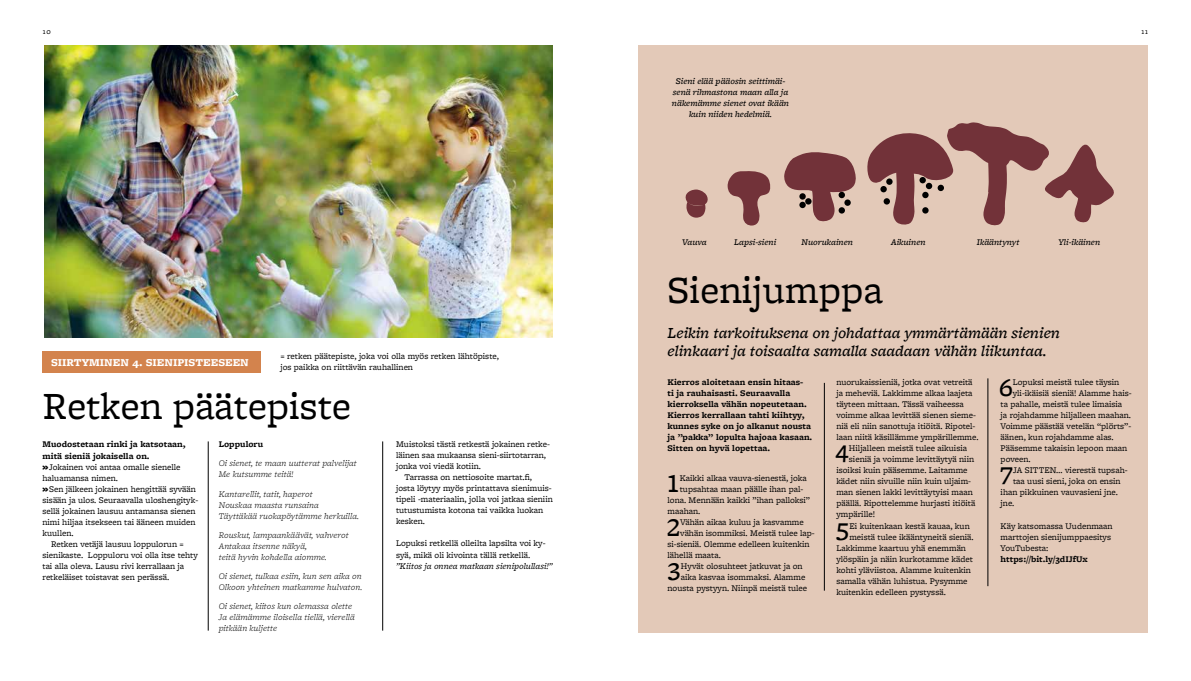
<style>
.page{position:relative;width:1191px;height:681px;background:#fff}
.page>*{position:absolute;margin:0;border:0;box-sizing:border-box;transform-origin:0 0}
.t1{font:40px "Freight Micro Pro";color:#000}
.t2{font:500 26.6px "Freight Micro Pro";color:#000}
.t3{font:italic 500 16px/18px "Freight Micro Pro";color:#000}
.t4{font:900 11px "Freight Micro Pro";color:#fff}
.t5{font:9px/11px "Freight Micro Pro";color:#000}
.t6{font:italic 300 9px/11px "Freight Micro Pro";color:#000}
.t7{font:700 9px/11px "Freight Micro Pro";color:#000}
.t8{font:italic 500 9px/11px "Freight Micro Pro";color:#000;text-align:center}
.t9{font:italic 9px "Freight Micro Pro";color:#000}
.t10{font:8px "Freight Micro Pro";color:#000}
.s1{font-family:"Papelli";font-weight:800}
</style>
<div class="page">
<div style="left:43px;top:351px;width:218px;height:22px;background:#d3834d"></div>
<img style="left:44px;top:45px;width:509px;height:292px">
<div style="left:638px;top:46px;width:510px;height:586px;background:#e3c9b8"></div>
<hr style="left:208px;top:441px;width:1px;height:189px;background:#000">
<hr style="left:382px;top:441px;width:1px;height:189px;background:#000">
<hr style="left:824px;top:383px;width:1px;height:207px;background:#000">
<hr style="left:987px;top:378px;width:1px;height:208px;background:#000">
<svg style="left:727px;top:171px;width:44px;height:55px"></svg>
<svg style="left:685px;top:189px;width:23px;height:28px"></svg>
<svg style="left:784px;top:152px;width:72px;height:70px"></svg>
<div style="left:838px;top:192px;width:7px;height:6px;background:#000;border-radius:50%"></div>
<div style="left:844px;top:199px;width:6px;height:7px;background:#000;border-radius:50%"></div>
<div style="left:838px;top:207px;width:7px;height:6px;background:#000;border-radius:50%"></div>
<svg style="left:867px;top:122px;width:247px;height:104px"></svg>
<div style="left:937px;top:185px;width:7px;height:6px;background:#000;border-radius:50%"></div>
<p class="t10" style="left:43px;top:26px;width:10px">10</p>
<p class="t10" style="left:1141px;top:26px;width:8px">11</p>
<p class="t8" style="left:672px;top:76px;width:119px">Sieni elää pääosin seittimäi&shy;senä rihmastona maan alla ja näkemämme sienet ovat ikään kuin niiden hedelmiä.</p>
<p class="t8" style="left:682px;top:236px;width:26px">Vauva</p>
<p class="t8" style="left:734px;top:236px;width:44px">Lapsi-sieni</p>
<p class="t8" style="left:801px;top:236px;width:53px">Nuorukainen</p>
<p class="t8" style="left:891px;top:236px;width:36px">Aikuinen</p>
<p class="t8" style="left:977px;top:236px;width:44px">Ikääntynyt</p>
<p class="t8" style="left:1058px;top:236px;width:43px">Yli-ikäinen</p>
<p class="t4" style="left:51px;top:354px;width:199px">SIIRTYMINEN 4. SIENIPISTEESEEN</p>
<p class="t5" style="left:280px;top:350px;width:220px">= retken päätepiste, joka voi olla myös retken lähtöpiste, jos paikka on riittävän rauhallinen</p>
<h1 class="t1" style="left:43px;top:378px;width:310px">Retken päätepiste</h1>
<p class="t7" style="left:43px;top:438px;width:145px">Muodostetaan rinki ja katsotaan,</p>
<p class="t7" style="left:43px;top:449px;width:109px">mitä sieniä jokaisella on.</p>
<p class="t5" style="left:43px;top:460px;width:140px"><span class="s1">»</span>Jokainen voi antaa omalle sienelle</p>
<p class="t5" style="left:43px;top:471px;width:77px">haluamansa nimen.</p>
<p class="t5" style="left:43px;top:482px;width:155px"><span class="s1">»</span>Sen jälkeen jokainen hengittää syvään</p>
<p class="t5" style="left:43px;top:493px;width:157px">sisään ja ulos. Seuraavalla uloshengityk-</p>
<p class="t5" style="left:43px;top:504px;width:155px">sellä jokainen lausuu antamansa sienen</p>
<p class="t5" style="left:43px;top:515px;width:155px">nimi hiljaa itsekseen tai ääneen muiden</p>
<p class="t5" style="left:43px;top:526px;width:33px">kuullen.</p>
<p class="t5" style="left:51px;top:537px;width:134px">Retken vetäjä lausuu loppulorun =</p>
<p class="t5" style="left:43px;top:548px;width:157px">sienikaste. Loppuloru voi olla itse tehty</p>
<p class="t5" style="left:43px;top:559px;width:143px">tai alla oleva. Lausu rivi kerrallaan ja</p>
<p class="t5" style="left:43px;top:570px;width:128px">retkeläiset toistavat sen perässä.</p>
<p class="t7" style="left:219px;top:438px;width:46px">Loppuloru</p>
<p class="t6" style="left:219px;top:457px;width:140px">Oi sienet, te maan uutterat palvelijat<br>Me kutsumme teitä!</p>
<p class="t6" style="left:219px;top:487px;width:142px">Kantarellit, tatit, haperot<br>Nouskaa maasta runsaina<br>Täyttäkää ruokapöytämme herkuilla.</p>
<p class="t6" style="left:219px;top:528px;width:132px">Rouskut, lampaankäävät, vahverot<br>Antakaa itsenne näkyä,<br>teitä hyvin kohdella aiomme.</p>
<p class="t6" style="left:219px;top:569px;width:145px">Oi sienet, tulkaa esiin, kun sen aika on<br>Olkoon yhteinen matkamme hulvaton.</p>
<p class="t6" style="left:219px;top:599px;width:138px">Oi sienet, kiitos kun olemassa olette<br>Ja elämämme iloisella tiellä, vierellä pitkään kuljette</p>
<p class="t5" style="left:396px;top:438px;width:155px">Muistoksi tästä retkestä jokainen retke-</p>
<p class="t5" style="left:396px;top:449px;width:152px">läinen saa mukaansa sieni-siirtotarran,</p>
<p class="t5" style="left:396px;top:460px;width:86px">jonka voi viedä kotiin.</p>
<p class="t5" style="left:404px;top:471px;width:129px">Tarrassa on nettiosoite martat.fi,</p>
<p class="t5" style="left:396px;top:482px;width:157px">josta löytyy myös printattava sienimuis-</p>
<p class="t5" style="left:396px;top:493px;width:158px">tipeli -materiaalin, jolla voi jatkaa sieniin</p>
<p class="t5" style="left:396px;top:504px;width:149px">tutustumista kotona tai vaikka luokan</p>
<p class="t5" style="left:396px;top:515px;width:31px">kesken.</p>
<p class="t5" style="left:396px;top:537px;width:151px">Lopuksi retkellä olleilta lapsilta voi ky&shy;syä, mikä oli kivointa tällä retkellä.</p>
<p class="t9" style="left:396px;top:559px;width:158px">”Kiitos ja onnea matkaan sienipolullasi!”</p>
<h1 class="t1" style="left:667px;top:262px;width:217px">Sienijumppa</h1>
<h3 class="t3" style="left:667px;top:323px;width:394px">Leikin tarkoituksena on johdattaa ymmärtämään sienien elinkaari ja toisaalta samalla saadaan vähän liikuntaa.</h3>
<p class="t7" style="left:667px;top:376px;width:146px">Kierros aloitetaan ensin hitaas-<br>ti ja rauhaisasti. Seuraavalla kierroksella vähän nopeutetaan.<br>Kierros kerrallaan tahti kiihtyy, kunnes syke on jo alkanut nousta ja ”pakka” lopulta hajoaa kasaan.<br>Sitten on hyvä lopettaa.</p>
<h2 class="t2" style="left:666px;top:464px;width:15px">1</h2>
<p class="t5" style="left:680px;top:471px;width:128px">Kaikki alkaa vauva-sienestä, joka</p>
<p class="t5" style="left:680px;top:482px;width:125px">tupsahtaa maan päälle ihan pal-</p>
<p class="t5" style="left:667px;top:493px;width:144px">lona. Mennään kaikki ”ihan palloksi”</p>
<p class="t5" style="left:667px;top:504px;width:34px">maahan.</p>
<h2 class="t2" style="left:667px;top:508px;width:15px">2</h2>
<p class="t5" style="left:680px;top:515px;width:125px">Vähän aikaa kuluu ja kasvamme</p>
<p class="t5" style="left:680px;top:526px;width:136px">vähän isommiksi. Meistä tulee lap-</p>
<p class="t5" style="left:667px;top:537px;width:144px">si-sieniä. Olemme edelleen kuitenkin</p>
<p class="t5" style="left:667px;top:548px;width:55px">lähellä maata.</p>
<h2 class="t2" style="left:667px;top:552px;width:15px">3</h2>
<p class="t5" style="left:681px;top:559px;width:123px">Hyvät olosuhteet jatkuvat ja on</p>
<p class="t5" style="left:681px;top:570px;width:126px">aika kasvaa isommaksi. Alamme</p>
<p class="t5" style="left:667px;top:581px;width:141px">nousta pystyyn. Niinpä meistä tulee</p>
<p class="t5" style="left:836px;top:376px;width:144px">nuorukaissieniä, jotka ovat vetreitä ja meheviä. Lakkimme alkaa laajeta täyteen mittaan. Tässä vaiheessa voimme alkaa levittää sienen sieme&shy;niä eli niin sanottuja itiöitä. Ripotel&shy;laan niitä käsillämme ympärillemme.</p>
<h2 class="t2" style="left:835px;top:435px;width:15px">4</h2>
<p class="t5" style="left:849px;top:442px;width:120px">Hiljalleen meistä tulee aikuisia</p>
<p class="t5" style="left:849px;top:453px;width:127px">sieniä ja voimme levittäytyä niin</p>
<p class="t5" style="left:836px;top:464px;width:133px">isoiksi kuin pääsemme. Laitamme</p>
<p class="t5" style="left:836px;top:475px;width:136px">kädet niin sivuille niin kuin uljaim-</p>
<p class="t5" style="left:836px;top:486px;width:138px">man sienen lakki levittäytyisi maan</p>
<p class="t5" style="left:836px;top:497px;width:140px">päällä. Ripottelemme hurjasti itiöitä</p>
<p class="t5" style="left:836px;top:508px;width:40px">ympärille!</p>
<h2 class="t2" style="left:836px;top:512px;width:15px">5</h2>
<p class="t5" style="left:849px;top:519px;width:122px">Ei kuitenkaan kestä kauaa, kun</p>
<p class="t5" style="left:849px;top:530px;width:126px">meistä tulee ikääntyneitä sieniä.</p>
<p class="t5" style="left:836px;top:541px;width:131px">Lakkimme kaartuu yhä enemmän</p>
<p class="t5" style="left:836px;top:552px;width:138px">ylöspäin ja näin kurkotamme kädet</p>
<p class="t5" style="left:836px;top:563px;width:136px">kohti yläviistoa. Alamme kuitenkin</p>
<p class="t5" style="left:836px;top:574px;width:133px">samalla vähän luhistua. Pysymme</p>
<p class="t5" style="left:836px;top:585px;width:111px">kuitenkin edelleen pystyssä.</p>
<h2 class="t2" style="left:999px;top:369px;width:15px">6</h2>
<p class="t5" style="left:1012px;top:376px;width:108px">Lopuksi meistä tulee täysin</p>
<p class="t5" style="left:1012px;top:387px;width:120px">yli-ikäisiä sieniä! Alamme hais-</p>
<p class="t5" style="left:1000px;top:398px;width:123px">ta pahalle, meistä tulee limaisia</p>
<p class="t5" style="left:1000px;top:409px;width:132px">ja rojahdamme hiljalleen maahan.</p>
<p class="t5" style="left:1000px;top:420px;width:132px">Voimme päästää vetelän “plörts”-</p>
<p class="t5" style="left:1000px;top:431px;width:115px">äänen, kun rojahdamme alas.</p>
<p class="t5" style="left:1000px;top:442px;width:128px">Pääsemme takaisin lepoon maan</p>
<p class="t5" style="left:1000px;top:453px;width:32px">poveen.</p>
<h2 class="t2" style="left:999px;top:457px;width:15px">7</h2>
<p class="t5" style="left:1013px;top:464px;width:116px">JA SITTEN… vierestä tupsah-</p>
<p class="t5" style="left:1013px;top:475px;width:109px">taa uusi sieni, joka on ensin</p>
<p class="t5" style="left:1000px;top:486px;width:119px">ihan pikkuinen vauvasieni jne.</p>
<p class="t5" style="left:1000px;top:497px;width:15px">jne.</p>
<p class="t5" style="left:1000px;top:519px;width:113px">Käy katsomassa Uudenmaan marttojen sienijumppaesitys<br>YouTubesta:</p>
<p class="t7" style="left:1000px;top:552px;width:89px">https://bit.ly/3dIJfUx</p>
</div>
